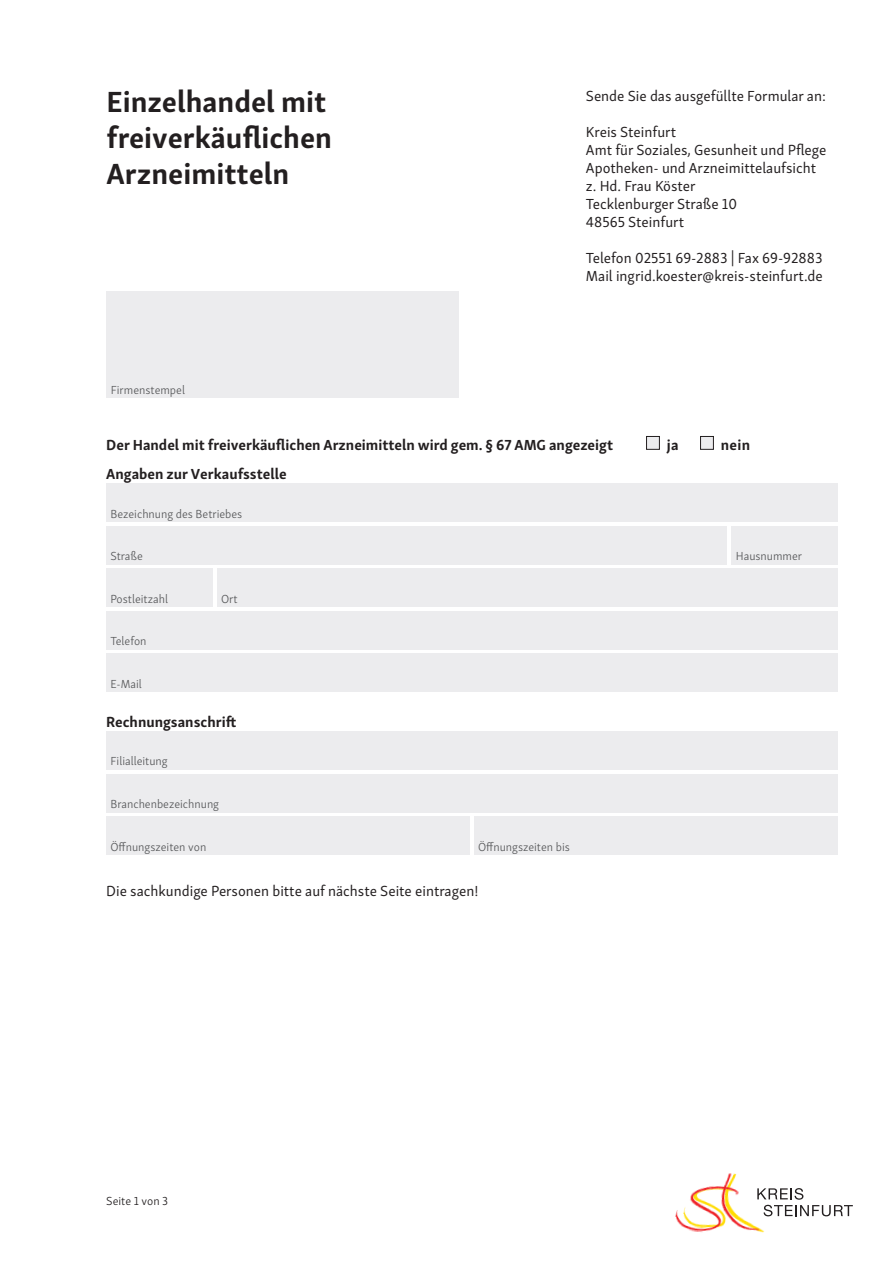
<style>
.page{position:relative;width:893px;height:1263px;background:#fff}
.page>*{position:absolute;margin:0;border:0;box-sizing:border-box;transform-origin:0 0}
.t1{font:700 30px/36px "Skolar Sans Latn";color:#231f20}
.t2{font:15px/18px "Skolar Sans Latn";color:#231f20}
.t3{font:700 15px "Skolar Sans Latn";color:#231f20}
.t4{font:300 12px "Skolar Sans Latn";color:#57585a}
.t5{font:300 12px "Skolar Sans Latn";color:#231f20}
</style>
<div class="page">
<svg style="left:773px;top:1188px;width:80px;height:28px"></svg>
<img style="left:675px;top:1173px;width:98px;height:60px">
<div style="left:106px;top:291px;width:353px;height:107px;background:#ececee"></div>
<div style="left:106px;top:654px;width:732px;height:38px;background:#ececee"></div>
<div style="left:106px;top:611px;width:732px;height:38px;background:#ececee"></div>
<div style="left:106px;top:526px;width:621px;height:38px;background:#ececee"></div>
<div style="left:732px;top:526px;width:106px;height:38px;background:#ececee"></div>
<div style="left:217px;top:568px;width:621px;height:39px;background:#ececee"></div>
<div style="left:106px;top:568px;width:107px;height:39px;background:#ececee"></div>
<div style="left:106px;top:483px;width:732px;height:39px;background:#ececee"></div>
<div style="left:106px;top:774px;width:732px;height:38px;background:#ececee"></div>
<div style="left:106px;top:731px;width:732px;height:39px;background:#ececee"></div>
<div style="left:474px;top:816px;width:363px;height:39px;background:#ececee"></div>
<div style="left:106px;top:816px;width:364px;height:39px;background:#ececee"></div>
<div style="left:646px;top:436px;width:13px;height:13px;background:#ececee"></div>
<div style="left:646px;top:436px;width:14px;height:13px;border:1px solid #231f20"></div>
<div style="left:700px;top:436px;width:13px;height:13px;background:#ececee"></div>
<div style="left:700px;top:436px;width:14px;height:13px;border:1px solid #231f20"></div>
<h1 class="t1" style="left:106px;top:81px;width:227px">Einzelhandel mit freiverkäuflichen<br>Arzneimitteln</h1>
<p class="t4" style="left:111px;top:381px;width:76px">Firmenstempel</p>
<p class="t2" style="left:586px;top:85px;width:241px">Sende Sie das ausgefüllte Formular an:</p>
<p class="t2" style="left:586px;top:121px;width:242px">Kreis Steinfurt<br>Amt für Soziales, Gesunheit und Pflege<br>Apotheken- und Arzneimittelaufsicht z. Hd. Frau Köster<br>Tecklenburger Straße 10<br>48565 Steinfurt</p>
<p class="t2" style="left:586px;top:247px;width:238px">Telefon 02551 69-2883 | Fax 69-92883<br>Mail ingrid.koester@kreis-steinfurt.de</p>
<p class="t3" style="left:106px;top:432px;width:508px">Der Handel mit freiverkäuflichen Arzneimitteln wird gem. § 67 AMG angezeigt</p>
<p class="t3" style="left:667px;top:432px;width:13px">ja</p>
<p class="t3" style="left:721px;top:432px;width:31px">nein</p>
<p class="t3" style="left:106px;top:462px;width:182px">Angaben zur Verkaufsstelle</p>
<p class="t4" style="left:110px;top:504px;width:133px">Bezeichnung des Betriebes</p>
<p class="t4" style="left:110px;top:547px;width:34px">Straße</p>
<p class="t4" style="left:736px;top:547px;width:68px">Hausnummer</p>
<p class="t4" style="left:110px;top:590px;width:59px">Postleitzahl</p>
<p class="t4" style="left:221px;top:590px;width:18px">Ort</p>
<p class="t4" style="left:110px;top:632px;width:38px">Telefon</p>
<p class="t4" style="left:110px;top:675px;width:33px">E-Mail</p>
<p class="t3" style="left:106px;top:710px;width:132px">Rechnungsanschrift</p>
<p class="t4" style="left:110px;top:752px;width:59px">Filialleitung</p>
<p class="t4" style="left:110px;top:795px;width:110px">Branchenbezeichnung</p>
<p class="t4" style="left:110px;top:837px;width:97px">Öffnungszeiten von</p>
<p class="t4" style="left:478px;top:837px;width:93px">Öffnungszeiten bis</p>
<p class="t2" style="left:106px;top:880px;width:374px">Die sachkundige Personen bitte auf nächste Seite eintragen!</p>
<p class="t5" style="left:106px;top:1192px;width:63px">Seite 1 von 3</p>
</div>
